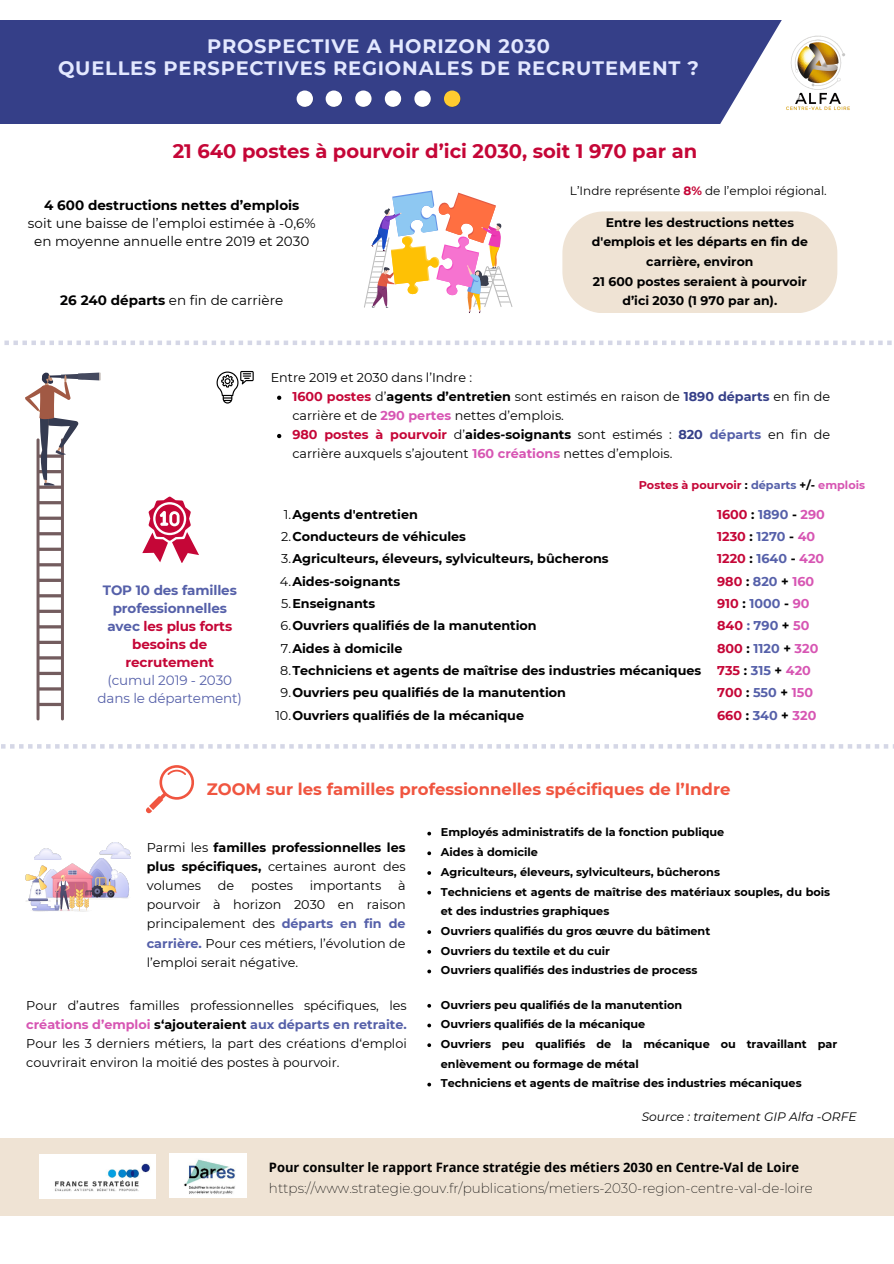
<style>
.page{position:relative;width:894px;height:1264px;background:#fff}
.page>*{position:absolute;margin:0;border:0;box-sizing:border-box;transform-origin:0 0}
.t1{font:700 19.5px "Montserrat";color:#c50637}
.t2{font:700 19.35px/22.5px "Montserrat";letter-spacing:.04em;color:#e3e8ff;text-align:center}
.t3{font:700 16.5px "Montserrat";color:#f05540}
.t4{font:200 13.5px "Montserrat";color:#000}
.t5{font:13.5px/18px "Montserrat";color:#000;text-align:center}
.t6{font:700 13.5px/18px "Montserrat";letter-spacing:-.01em;color:#5560a9;text-align:center}
.t7{font:13.5px/18px "Montserrat";letter-spacing:-.01em;color:#5560a9;text-align:center}
.t8{font:700 13.5px "Montserrat";color:#000001}
.t9{font:13.5px "Montserrat";color:#000001}
.t10{font:700 12.9px "Open Sans";color:#000}
.t11{font:12.75px/19.2px "Montserrat";color:#000;text-align:justify}
.t12{font:700 12.75px/19.2px "Montserrat";color:#000;text-align:justify}
.t13{font:700 12.75px/22.4px "Montserrat";color:#5560a9}
.t14{font:700 12.45px/19.6px "Montserrat";color:#000;text-align:center}
.t15{font:italic 12.3px "Montserrat";color:#000}
.t16{font:12px "Montserrat";color:#000}
.t17{font:700 11.25px/19.6px "Montserrat";color:#000}
.t18{font:700 11.25px "Montserrat";color:#c50637}
.s1{font-weight:700;color:#c50637}
.s2{font-weight:700}
.s3{color:#000}
.s4{font-weight:700;color:#353f88}
.s5{font-weight:700;color:#d755b3}
.s6{font-weight:700;color:#5560a9}
.s7{color:#c50637}
.s8{color:#5560a9}
.s9{color:#d755b3}
.s10{font-weight:400}
</style>
<div class="page">
<div style="left:0;top:20px;width:893px;height:104px;background:#353f88"></div>
<div style="left:0;top:1137px;width:893px;height:78px;background:#efe3d4"></div>
<svg style="left:325px;top:90px;width:17px;height:17px"></svg>
<svg style="left:355px;top:90px;width:17px;height:17px"></svg>
<svg style="left:384px;top:90px;width:17px;height:17px"></svg>
<svg style="left:414px;top:90px;width:17px;height:17px"></svg>
<svg style="left:444px;top:90px;width:16px;height:17px"></svg>
<svg style="left:296px;top:90px;width:17px;height:17px"></svg>
<svg style="left:720px;top:20px;width:173px;height:104px"></svg>
<img style="left:776px;top:32px;width:83px;height:84px">
<svg style="left:364px;top:190px;width:148px;height:123px"></svg>
<div style="left:562px;top:211px;width:275px;height:102px;background:#efe3d4;border-radius:42px"></div>
<img style="left:39px;top:1154px;width:116px;height:44px">
<img style="left:170px;top:1153px;width:76px;height:43px">
<svg style="left:4px;top:340px;width:888px;height:5px"></svg>
<svg style="left:1px;top:744px;width:888px;height:4px"></svg>
<svg style="left:25px;top:372px;width:75px;height:348px"></svg>
<svg style="left:146px;top:765px;width:48px;height:48px"></svg>
<svg style="left:142px;top:496px;width:56px;height:67px"></svg>
<svg style="left:216px;top:371px;width:38px;height:32px"></svg>
<img style="left:25px;top:842px;width:106px;height:69px">
<svg style="left:277px;top:395px;width:4px;height:5px"></svg>
<svg style="left:277px;top:434px;width:4px;height:4px"></svg>
<svg style="left:427px;top:831px;width:4px;height:4px"></svg>
<svg style="left:427px;top:851px;width:4px;height:4px"></svg>
<svg style="left:427px;top:871px;width:4px;height:3px"></svg>
<svg style="left:427px;top:890px;width:4px;height:4px"></svg>
<svg style="left:427px;top:930px;width:4px;height:4px"></svg>
<svg style="left:427px;top:949px;width:4px;height:4px"></svg>
<svg style="left:427px;top:969px;width:4px;height:4px"></svg>
<svg style="left:427px;top:1003px;width:4px;height:4px"></svg>
<svg style="left:427px;top:1023px;width:4px;height:4px"></svg>
<svg style="left:427px;top:1043px;width:4px;height:4px"></svg>
<svg style="left:427px;top:1082px;width:4px;height:4px"></svg>
<h2 class="t2" style="left:58px;top:34px;width:642px">PROSPECTIVE A HORIZON 2030<br>QUELLES PERSPECTIVES REGIONALES DE RECRUTEMENT ?</h2>
<h1 class="t1" style="left:173px;top:139px;width:526px">21 640 postes à pourvoir d’ici 2030, soit 1 970 par an</h1>
<p class="t8" style="left:44px;top:197px;width:257px">4 600 destructions nettes d’emplois</p>
<p class="t5" style="left:28px;top:214px;width:289px">soit une baisse de l’emploi estimée à -0,6% en moyenne annuelle entre 2019 et 2030</p>
<p class="t16" style="left:569px;top:183px;width:258px">L’Indre représente <span class="s1">8%</span> de l’emploi régional.</p>
<p class="t14" style="left:591px;top:212px;width:217px">Entre les destructions nettes d'emplois et les départs en fin de carrière, environ<br>21 600 postes seraient à pourvoir d’ici 2030 (1 970 par an).</p>
<p class="t9" style="left:60px;top:292px;width:224px"><span class="s2">26 240 départs</span> <span class="s3">en</span> fin de carrière</p>
<p class="t11" style="left:292px;top:367px;width:539px;text-align:left;text-indent:-22px">Entre 2019 et 2030 dans l’Indre :<br><span class="s1">1600 postes</span> d’<span class="s2">agents d’entretien</span> sont estimés en raison de <span class="s4">1890 départs</span> en fin de carrière et de <span class="s5">290 pertes</span> nettes d’emplois.<br><span class="s1">980 postes à pourvoir</span> d’<span class="s2">aides-soignants</span> sont estimés : <span class="s4">820</span> <span class="s6">départs</span> en fin de carrière auxquels s’ajoutent <span class="s5">160 créations</span> nettes d’emplois.</p>
<p class="t6" style="left:103px;top:581px;width:135px">TOP 10 des familles professionnelles avec <span class="s7">les plus forts besoins de recrutement</span></p>
<p class="t7" style="left:97px;top:671px;width:146px">(cumul 2019 - 2030 dans le département)</p>
<p class="t18" style="left:638px;top:478px;width:228px">Postes à pourvoir <span class="s3">:</span> <span class="s8">départs</span> <span class="s3">+/-</span> <span class="s9">emplois</span></p>
<p class="t12" style="left:284px;top:504px;width:135px"><span class="s10">1.</span>Agents d'entretien</p>
<p class="t12" style="left:281px;top:527px;width:186px"><span class="s10">2.</span>Conducteurs de véhicules</p>
<p class="t12" style="left:281px;top:549px;width:329px"><span class="s10">3.</span>Agriculteurs, éleveurs, sylviculteurs, bûcherons</p>
<p class="t12" style="left:280px;top:571px;width:122px"><span class="s10">4.</span>Aides-soignants</p>
<p class="t12" style="left:281px;top:594px;width:95px"><span class="s10">5.</span>Enseignants</p>
<p class="t12" style="left:280px;top:616px;width:257px"><span class="s10">6.</span>Ouvriers qualifiés de la manutention</p>
<p class="t12" style="left:281px;top:638px;width:123px"><span class="s10">7.</span>Aides à domicile</p>
<p class="t12" style="left:280px;top:661px;width:422px"><span class="s10">8.</span>Techniciens et agents de maîtrise des industries mécaniques</p>
<p class="t12" style="left:280px;top:683px;width:287px"><span class="s10">9.</span>Ouvriers peu qualifiés de la manutention</p>
<p class="t12" style="left:275px;top:705px;width:250px"><span class="s10">10.</span>Ouvriers qualifiés de la mécanique</p>
<p class="t13" style="left:717px;top:503px;width:109px"><span class="s7">1600</span> <span class="s3">:</span> 1890 <span class="s3">-</span> <span class="s9">290<br></span><span class="s7">1230</span> <span class="s3">:</span> 1270 <span class="s3">-</span> <span class="s9">40<br></span><span class="s7">1220</span> <span class="s3">:</span> 1640 <span class="s3">-</span> <span class="s9">420<br></span><span class="s7">980</span> <span class="s3">:</span> 820 <span class="s3">+</span> <span class="s9">160<br></span><span class="s7">910</span> <span class="s3">:</span> 1000 <span class="s3">-</span> <span class="s9">90<br></span><span class="s7">840</span> : 790 <span class="s3">+</span> <span class="s9">50<br></span><span class="s7">800</span> <span class="s3">:</span> 1120 <span class="s3">+</span> <span class="s9">320<br></span><span class="s7">735</span> <span class="s3">:</span> 315 <span class="s3">+</span> <span class="s9">420<br></span><span class="s7">700</span> <span class="s3">:</span> 550 <span class="s3">+</span> <span class="s9">150<br></span><span class="s7">660</span> <span class="s3">:</span> 340 <span class="s3">+</span> <span class="s9">320</span></p>
<p class="t3" style="left:207px;top:779px;width:525px">ZOOM sur les familles professionnelles spécifiques de l’Indre</p>
<p class="t12" style="left:147px;top:837px;width:260px"><span class="s10">Parmi les</span> familles professionnelles les plus spécifiques, <span class="s10">certaines auront des volumes</span></p>
<p class="t11" style="left:218px;top:876px;width:18px">de</p>
<p class="t11" style="left:251px;top:876px;width:43px">postes</p>
<p class="t11" style="left:310px;top:876px;width:73px">importants</p>
<p class="t11" style="left:147px;top:876px;width:260px;text-indent:251px">à pourvoir à horizon 2030 en raison principalement des <span class="s6">départs en fin de carrière.</span> Pour ces métiers, l’évolution de l’emploi serait négative.</p>
<p class="t17" style="left:440px;top:822px;width:391px">Employés administratifs de la fonction publique<br>Aides à domicile<br>Agriculteurs, éleveurs, sylviculteurs, bûcherons<br>Techniciens et agents de maîtrise des matériaux souples, du bois et des industries graphiques<br>Ouvriers qualifiés du gros œuvre du bâtiment<br>Ouvriers du textile et du cuir<br>Ouvriers qualifiés des industries de process</p>
<p class="t11" style="left:26px;top:995px;width:382px">Pour d’autres familles professionnelles spécifiques, les <span class="s5">créations d’emploi</span> <span class="s2">s‘ajouteraient</span> <span class="s6">aux départs en retraite.<br></span>Pour les 3 derniers métiers, la part des créations d‘emploi couvrirait environ la moitié des postes à pourvoir.</p>
<p class="t17" style="left:440px;top:994px;width:398px">Ouvriers peu qualifiés de la manutention<br>Ouvriers qualifiés de la mécanique<br>Ouvriers peu qualifiés de la mécanique ou travaillant par enlèvement ou formage de métal<br>Techniciens et agents de maîtrise des industries mécaniques</p>
<p class="t15" style="left:641px;top:1108px;width:216px">Source : traitement GIP Alfa -ORFE</p>
<p class="t10" style="left:269px;top:1158px;width:531px">Pour consulter le rapport France stratégie des métiers 2030 en Centre-Val de Loire</p>
<p class="t4" style="left:269px;top:1179px;width:545px">https://www.strategie.gouv.fr/publications/metiers-2030-region-centre-val-de-loire</p>
</div>
